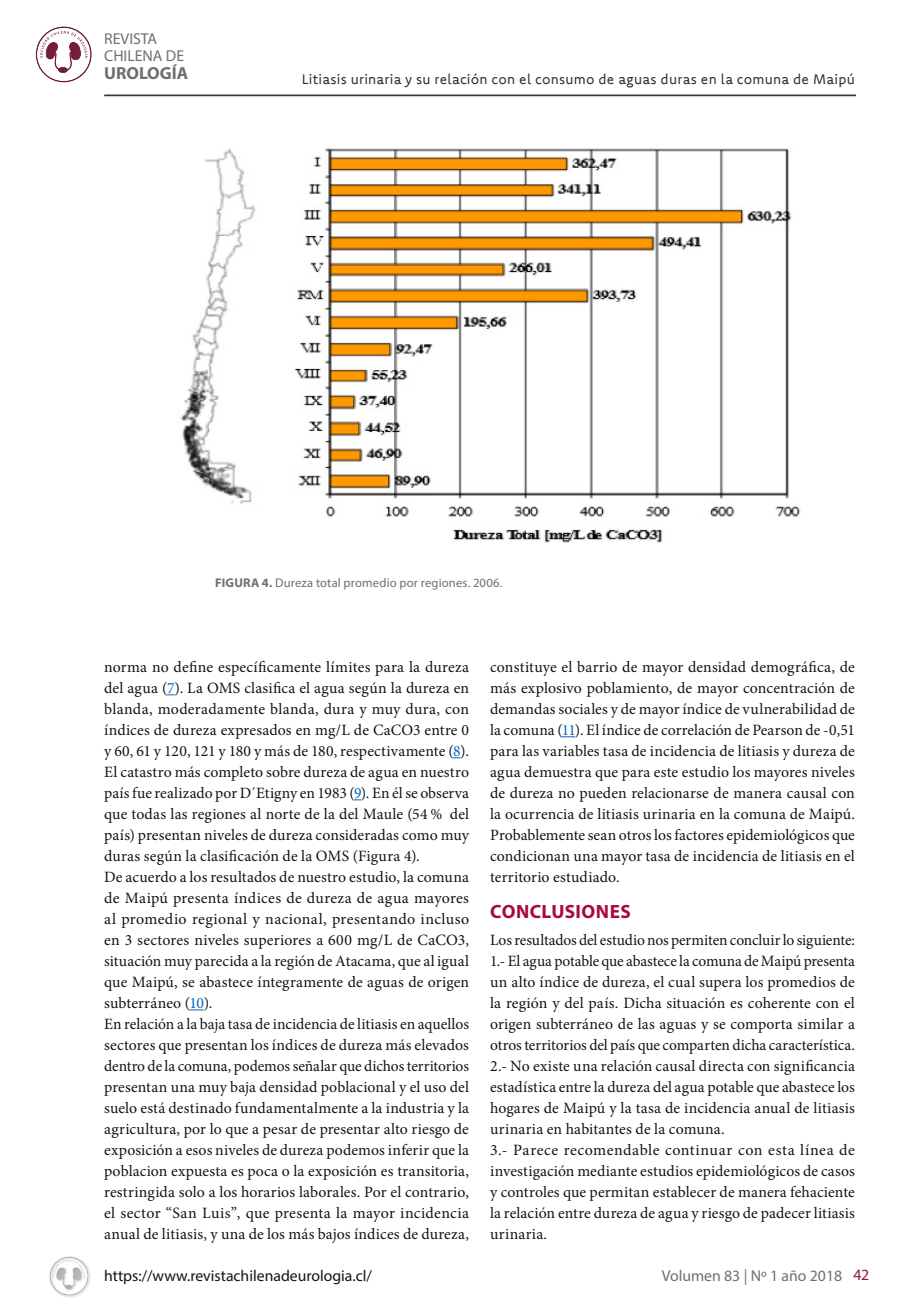
<style>
.page{position:relative;width:918px;height:1315px;background:#fff}
.page>*{position:absolute;margin:0;border:0;box-sizing:border-box;transform-origin:0 0}
.t1{font:700 19.25px "Myriad Pro";letter-spacing:.02em;color:#a70a42}
.t2{font:700 17.5px "Myriad Pro";color:#6f6f6e}
.t3{font:15.75px/21px "Minion Pro";letter-spacing:.01em;color:#141413}
.t4{font:15.75px "Myriad Pro";color:#141413}
.t5{font:15.75px/17.5px "Myriad Pro";color:#6f6f6e}
.t6{font:14px "Komet";letter-spacing:.015em;color:#2e2d2c}
.t7{font:12.6px "Myriad Pro";letter-spacing:.015em;color:#6f6f6e}
.s1{font-weight:700}
.s2{color:#0563c1}
.s3{color:#921446}
</style>
<div class="page">
<svg style="left:53px;top:1259px;width:33px;height:30px"></svg>
<svg style="left:40px;top:31px;width:48px;height:42px"></svg>
<hr style="left:104px;top:94px;width:752px;height:2px;background:#3b3b3a">
<svg style="left:189px;top:1009px;width:15px;height:1px"></svg>
<svg style="left:562px;top:736px;width:13px;height:1px"></svg>
<img style="left:180px;top:148px;width:621px;height:395px">
<p class="t5" style="left:104px;top:30px;width:81px">REVISTA<br>CHILENA DE</p>
<p class="t2" style="left:104px;top:62px;width:86px">UROLOGÍA</p>
<p class="t6" style="left:302px;top:70px;width:555px">Litiasis urinaria y su relación con el consumo de aguas duras en la comuna de Maipú</p>
<p class="t7" style="left:215px;top:575px;width:289px"><span class="s1">FIGURA 4.</span> Dureza total promedio por regiones. 2006.</p>
<p class="t3" style="left:104px;top:657px;width:366px">norma no define específicamente límites para la dureza del agua (<span class="s2">7</span>). La OMS clasifica el agua según la dureza en blanda, moderadamente blanda, dura y muy dura, con índices de dureza expresados en mg/L de CaCO3 entre 0 y 60, 61 y 120, 121 y 180 y más de 180, respectivamente (<span class="s2">8</span>).<br>El catastro más completo sobre dureza de agua en nuestro país fue realizado por D´Etigny en 1983 (<span class="s2">9</span>). En él se observa que todas las regiones al norte de la del Maule (54 % del país) presentan niveles de dureza consideradas como muy duras según la clasificación de la OMS (Figura 4).<br>De acuerdo a los resultados de nuestro estudio, la comuna de Maipú presenta índices de dureza de agua mayores al promedio regional y nacional, presentando incluso en 3 sectores niveles superiores a 600 mg/L de CaCO3, situación muy parecida a la región de Atacama, que al igual que Maipú, se abastece íntegramente de aguas de origen subterráneo (<span class="s2">10</span>).<br>En relación a la baja tasa de incidencia de litiasis en aquellos sectores que presentan los índices de dureza más elevados dentro de la comuna, podemos señalar que dichos territorios presentan una muy baja densidad poblacional y el uso del suelo está destinado fundamentalmente a la industria y la agricultura, por lo que a pesar de presentar alto riesgo de exposición a esos niveles de dureza podemos inferir que la poblacion expuesta es poca o la exposición es transitoria, restringida solo a los horarios laborales. Por el contrario, el sector “San Luis”, que presenta la mayor incidencia anual de litiasis, y una de los más bajos índices de dureza,</p>
<p class="t3" style="left:490px;top:657px;width:366px;text-align:justify">constituye el barrio de mayor densidad demográfica, de más explosivo poblamiento, de mayor concentración de demandas sociales y de mayor índice de vulnerabilidad de la comuna (<span class="s2">11</span>). El índice de correlación de Pearson de -0,51 para las variables tasa de incidencia de litiasis y dureza de agua demuestra que para este estudio los mayores niveles de dureza no pueden relacionarse de manera causal con la ocurrencia de litiasis urinaria en la comuna de Maipú.<br>Probablemente sean otros los factores epidemiológicos que condicionan una mayor tasa de incidencia de litiasis en el territorio estudiado.</p>
<p class="t1" style="left:490px;top:899px;width:142px">CONCLUSIONES</p>
<p class="t3" style="left:490px;top:930px;width:366px">Los resultados del estudio nos permiten concluir lo siguiente:<br>1.- El agua potable que abastece la comuna de Maipú presenta un alto índice de dureza, el cual supera los promedios de la región y del país. Dicha situación es coherente con el origen subterráneo de las aguas y se comporta similar a otros territorios del país que comparten dicha característica.<br>2.- No existe una relación causal directa con significancia estadística entre la dureza del agua potable que abastece los hogares de Maipú y la tasa de incidencia anual de litiasis urinaria en habitantes de la comuna.<br>3.- Parece recomendable continuar con esta línea de investigación mediante estudios epidemiológicos de casos y controles que permitan establecer de manera fehaciente la relación entre dureza de agua y riesgo de padecer litiasis urinaria.</p>
<p class="t4" style="left:104px;top:1265px;width:269px">https://www.revistachilenadeurologia.cl/</p>
<p class="t5" style="left:662px;top:1267px;width:209px">Volumen 83 | Nº 1 año 2018 <span class="s3">42</span></p>
</div>
